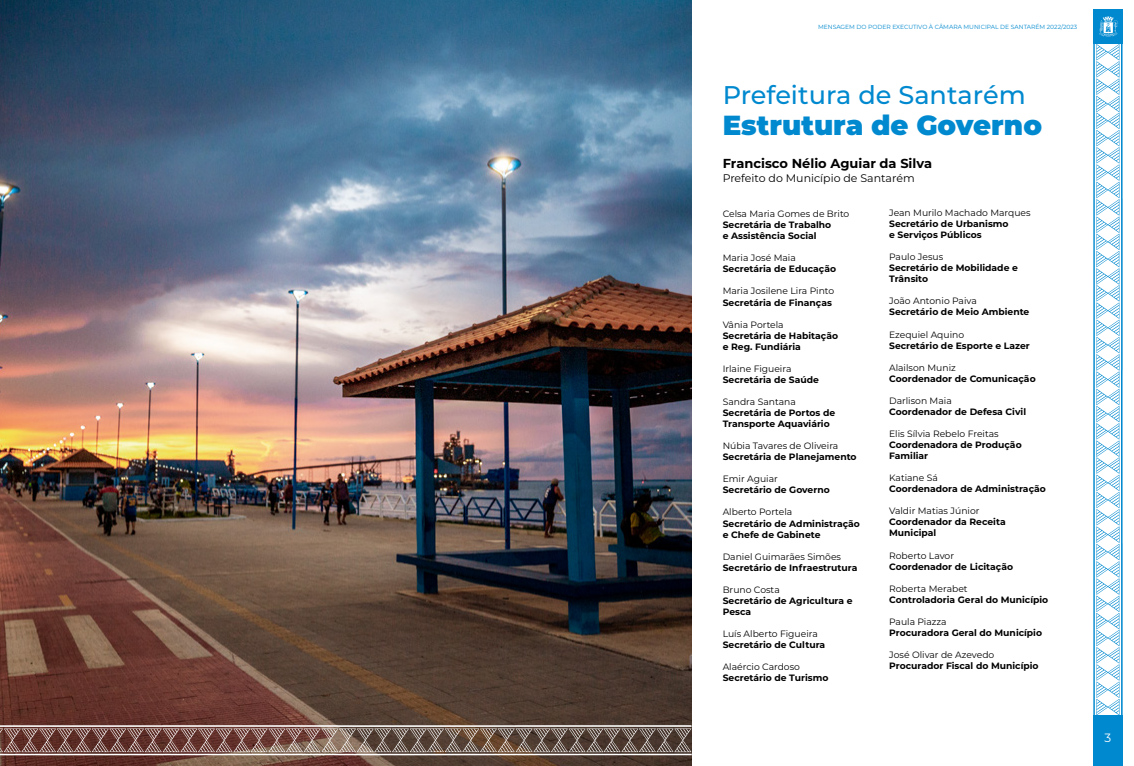
<style>
.page{position:relative;width:1134px;height:766px;background:#fff}
.page>*{position:absolute;margin:0;border:0;box-sizing:border-box;transform-origin:0 0}
.t1{font:900 27.6px "Montserrat";color:#0089cf}
.t2{font:500 25.6px "Montserrat";color:#0089cf}
.t3{font:700 13px "Montserrat";color:#000}
.t4{font:12px "Montserrat";color:#fff}
.t5{font:11px "Montserrat";color:#000}
.t6{font:700 9.2px/11px "Montserrat";color:#000}
.t7{font:9.2px "Montserrat";color:#000}
.t8{font:6px "Montserrat";color:#0089cf}
</style>
<div class="page">
<img style="left:0;top:0;width:692px;height:765px">
<svg style="left:0;top:725px;width:692px;height:30px;background:#836a62"></svg>
<div style="left:1093px;top:715px;width:30px;height:50px;background:#0089cf"></div>
<div style="left:1093px;top:9px;width:30px;height:34px;background:#0089cf"></div>
<svg style="left:1093px;top:16px;width:30px;height:699px"></svg>
<p class="t8" style="left:818px;top:23px;width:261px">MENSAGEM DO PODER EXECUTIVO À CÂMARA MUNICIPAL DE SANTARÉM 2022/2023</p>
<h2 class="t2" style="left:723px;top:77px;width:305px">Prefeitura de Santarém</h2>
<h1 class="t1" style="left:723px;top:104px;width:321px">Estrutura de Governo</h1>
<h3 class="t3" style="left:723px;top:153px;width:211px">Francisco Nélio Aguiar da Silva</h3>
<p class="t5" style="left:723px;top:170px;width:193px">Prefeito do Município de Santarém</p>
<p class="t7" style="left:889px;top:206px;width:143px">Jean Murilo Machado Marques</p>
<p class="t6" style="left:889px;top:218px;width:121px">Secretário de Urbanismo e Serviços Públicos</p>
<p class="t7" style="left:889px;top:250px;width:56px">Paulo Jesus</p>
<p class="t6" style="left:889px;top:262px;width:130px">Secretário de Mobilidade e<br>Trânsito</p>
<p class="t7" style="left:889px;top:295px;width:89px">João Antonio Paiva</p>
<p class="t6" style="left:889px;top:306px;width:142px">Secretário de Meio Ambiente</p>
<p class="t7" style="left:889px;top:328px;width:77px">Ezequiel Aquino</p>
<p class="t6" style="left:889px;top:339px;width:142px">Secretário de Esporte e Lazer</p>
<p class="t7" style="left:889px;top:361px;width:68px">Alailson Muniz</p>
<p class="t6" style="left:889px;top:372px;width:148px">Coordenador de Comunicação</p>
<p class="t7" style="left:889px;top:394px;width:64px">Darlison Maia</p>
<p class="t6" style="left:889px;top:405px;width:138px">Coordenador de Defesa Civil</p>
<p class="t7" style="left:889px;top:427px;width:111px">Elis Sílvia Rebelo Freitas</p>
<p class="t6" style="left:889px;top:438px;width:134px">Coordenadora de Produção<br>Familiar</p>
<p class="t7" style="left:889px;top:471px;width:50px">Katiane Sá</p>
<p class="t6" style="left:889px;top:483px;width:158px">Coordenadora de Administração</p>
<p class="t7" style="left:889px;top:504px;width:92px">Valdir Matias Júnior</p>
<p class="t6" style="left:889px;top:516px;width:118px">Coordenador da Receita<br>Municipal</p>
<p class="t7" style="left:889px;top:549px;width:66px">Roberto Lavor</p>
<p class="t6" style="left:889px;top:560px;width:125px">Coordenador de Licitação</p>
<p class="t7" style="left:889px;top:582px;width:80px">Roberta Merabet</p>
<p class="t6" style="left:889px;top:593px;width:161px">Controladoria Geral do Município</p>
<p class="t7" style="left:889px;top:615px;width:59px">Paula Piazza</p>
<p class="t6" style="left:889px;top:626px;width:154px">Procuradora Geral do Município</p>
<p class="t7" style="left:889px;top:648px;width:107px">José Olivar de Azevedo</p>
<p class="t6" style="left:889px;top:659px;width:151px">Procurador Fiscal do Município</p>
<p class="t7" style="left:723px;top:207px;width:128px">Celsa Maria Gomes de Brito</p>
<p class="t6" style="left:723px;top:219px;width:110px">Secretária de Trabalho e Assistência Social</p>
<p class="t7" style="left:723px;top:252px;width:75px">Maria José Maia</p>
<p class="t6" style="left:723px;top:263px;width:115px">Secretária de Educação</p>
<p class="t7" style="left:723px;top:285px;width:113px">Maria Josilene Lira Pinto</p>
<p class="t6" style="left:723px;top:296px;width:111px">Secretária de Finanças</p>
<p class="t7" style="left:723px;top:318px;width:62px">Vânia Portela</p>
<p class="t6" style="left:723px;top:329px;width:117px">Secretária de Habitação e Reg. Fundiária</p>
<p class="t7" style="left:723px;top:362px;width:70px">Irlaine Figueira</p>
<p class="t6" style="left:723px;top:373px;width:98px">Secretária de Saúde</p>
<p class="t7" style="left:723px;top:395px;width:75px">Sandra Santana</p>
<p class="t6" style="left:723px;top:406px;width:114px">Secretária de Portos de<br>Transporte Aquaviário</p>
<p class="t7" style="left:723px;top:439px;width:117px">Núbia Tavares de Oliveira</p>
<p class="t6" style="left:723px;top:451px;width:135px">Secretária de Planejamento</p>
<p class="t7" style="left:723px;top:472px;width:57px">Emir Aguiar</p>
<p class="t6" style="left:723px;top:484px;width:109px">Secretário de Governo</p>
<p class="t7" style="left:723px;top:505px;width:71px">Alberto Portela</p>
<p class="t6" style="left:723px;top:517px;width:139px">Secretário de Administração e Chefe de Gabinete</p>
<p class="t7" style="left:723px;top:550px;width:120px">Daniel Guimarães Simões</p>
<p class="t6" style="left:723px;top:561px;width:136px">Secretário de Infraestrutura</p>
<p class="t7" style="left:723px;top:583px;width:59px">Bruno Costa</p>
<p class="t6" style="left:723px;top:594px;width:131px">Secretário de Agricultura e<br>Pesca</p>
<p class="t7" style="left:723px;top:627px;width:97px">Luís Alberto Figueira</p>
<p class="t6" style="left:723px;top:638px;width:104px">Secretário de Cultura</p>
<p class="t7" style="left:723px;top:660px;width:79px">Alaércio Cardoso</p>
<p class="t6" style="left:723px;top:671px;width:107px">Secretário de Turismo</p>
<h3 class="t4" style="left:1104px;top:728px;width:8px">3</h3>
</div>
